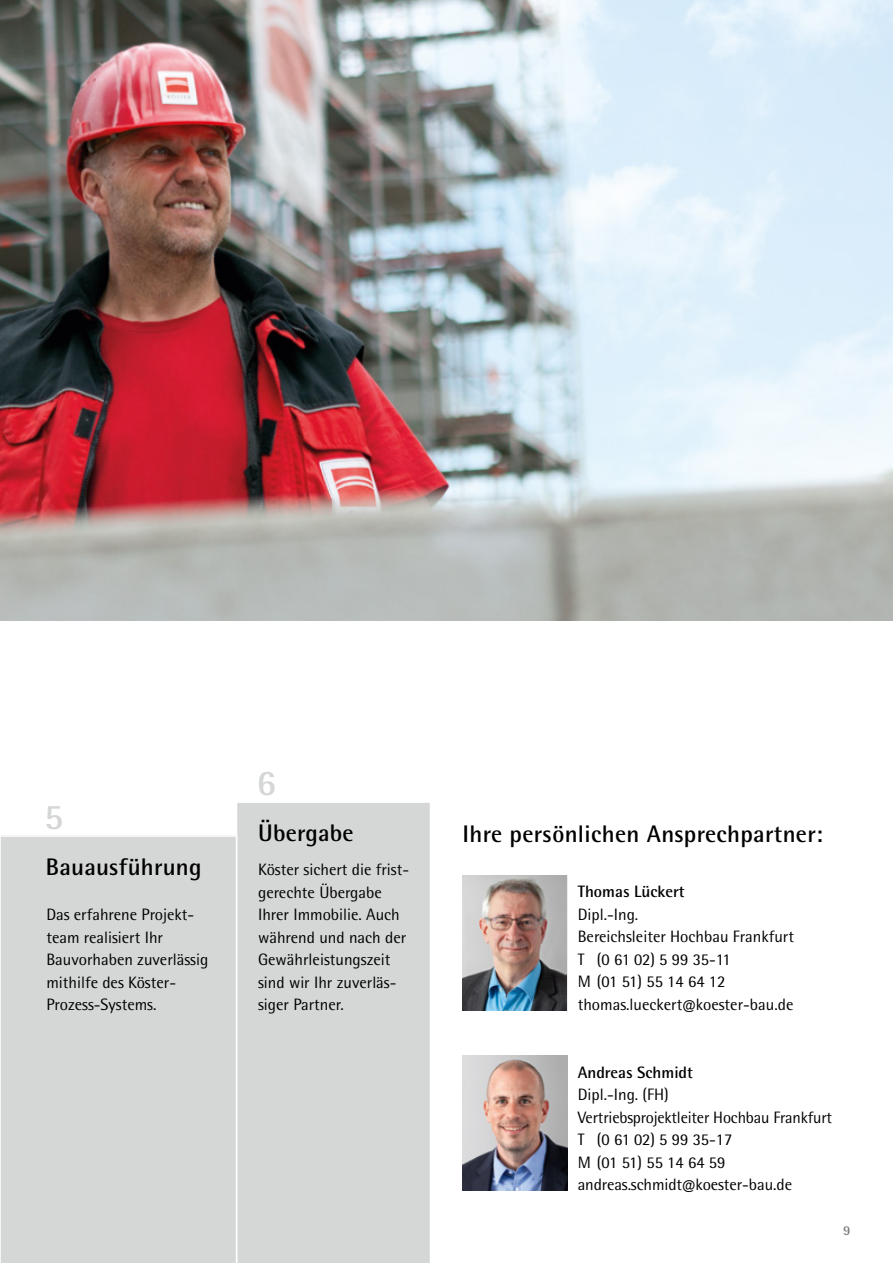
<style>
.page{position:relative;width:893px;height:1263px;background:#fff}
.page>*{position:absolute;margin:0;border:0;box-sizing:border-box;transform-origin:0 0}
.t1{font:700 36px "Rotis Semi Sans Pro";color:#d5d6d6}
.t2{font:700 24px "Rotis Semi Sans Pro";letter-spacing:.01em;color:#000}
.t3{font:16.5px/22.5px "Rotis Semi Sans Pro";color:#000}
.t4{font:700 16.5px "Rotis Semi Sans Pro";color:#000}
.t5{font:700 13.5px "Rotis Semi Sans Pro";color:#7b7b7a}
</style>
<div class="page">
<img style="left:0;top:0;width:893px;height:621px">
<img style="left:462px;top:1055px;width:105px;height:135px">
<img style="left:463px;top:875px;width:104px;height:135px">
<div style="left:237px;top:803px;width:193px;height:460px;background:#d5d6d6"></div>
<div style="left:0;top:836px;width:236px;height:427px;background:#d5d6d6"></div>
<h1 class="t1" style="left:44px;top:794px;width:21px">5</h1>
<h2 class="t2" style="left:46px;top:852px;width:157px">Bauausführung</h2>
<p class="t3" style="left:46px;top:903px;width:163px">Das erfahrene Projekt&shy;team realisiert Ihr<br>Bauvorhaben zuverlässig mithilfe des Köster-<br>Prozess-Systems.</p>
<h1 class="t1" style="left:257px;top:761px;width:21px">6</h1>
<h2 class="t2" style="left:258px;top:818px;width:97px">Übergabe</h2>
<p class="t3" style="left:258px;top:858px;width:153px">Köster sichert die frist&shy;gerechte Übergabe<br>Ihrer Immobilie. Auch während und nach der<br>Gewährleistungszeit sind wir Ihr zuverläs&shy;siger Partner.</p>
<h2 class="t2" style="left:462px;top:819px;width:362px">Ihre persönlichen Ansprechpartner:</h2>
<p class="t4" style="left:578px;top:881px;width:109px">Thomas Lückert</p>
<p class="t3" style="left:578px;top:903px;width:218px">Dipl.-Ing.<br>Bereichsleiter Hochbau Frankfurt<br>T (0 61 02) 5 99 35-11<br>M (01 51) 55 14 64 12 thomas.lueckert@koester-bau.de</p>
<p class="t4" style="left:578px;top:1062px;width:117px">Andreas Schmidt</p>
<p class="t3" style="left:578px;top:1083px;width:256px">Dipl.-Ing. (FH)<br>Vertriebsprojektleiter Hochbau Frankfurt<br>T (0 61 02) 5 99 35-17<br>M (01 51) 55 14 64 59 andreas.schmidt@koester-bau.de</p>
<p class="t5" style="left:843px;top:1222px;width:9px">9</p>
</div>
